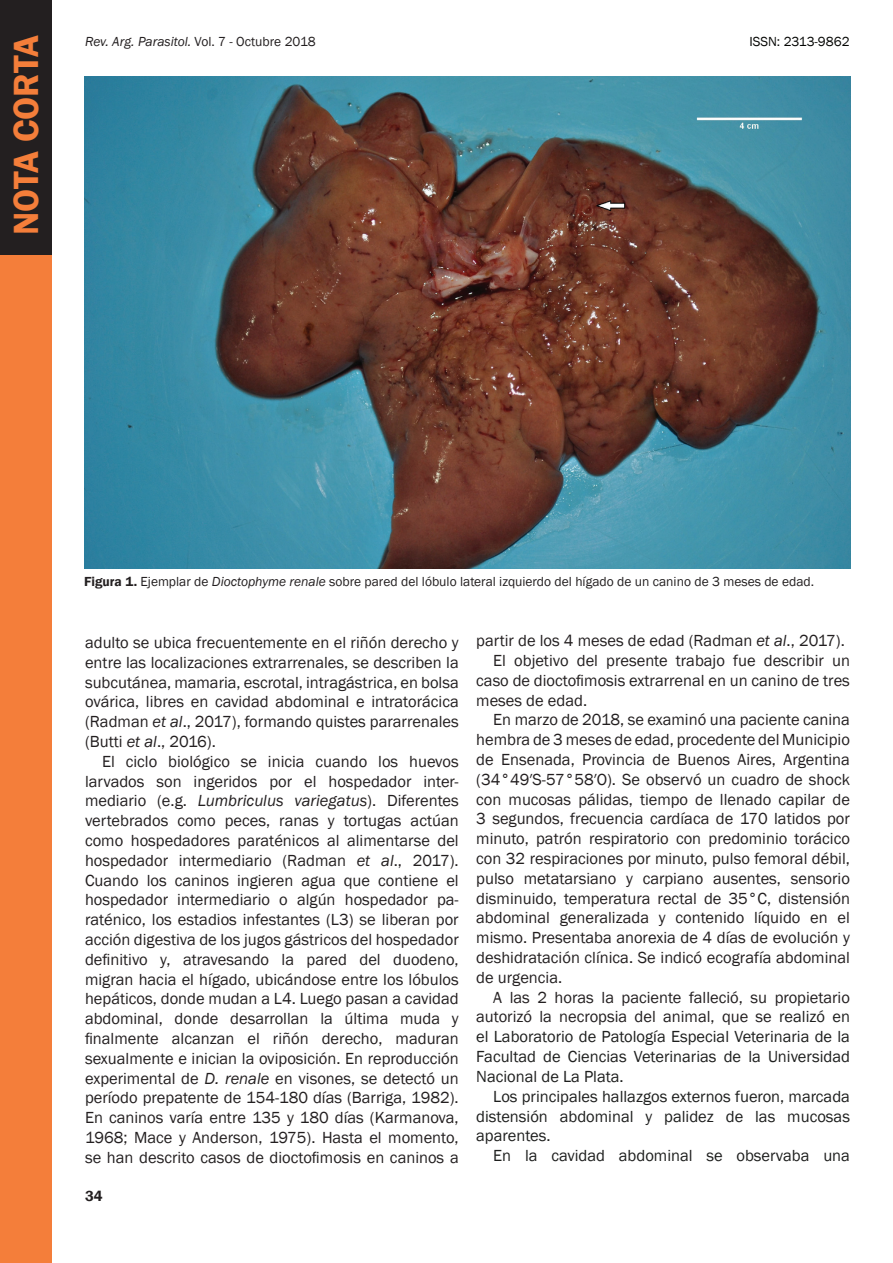
<style>
.page{position:relative;width:893px;height:1263px;background:#fff}
.page>*{position:absolute;margin:0;border:0;box-sizing:border-box;transform-origin:0 0}
.t1{font:600 36px "Franklin Gothic";color:#f47e3a}
.t2{font:16.5px/19.8px "Franklin Gothic";color:#231f20;text-align:justify}
.t3{font:16.5px "Franklin Gothic";color:#1e1f1e}
.t4{font:600 15px "Franklin Gothic";color:#231f20}
.t5{font:13.5px "Franklin Gothic";color:#231f20}
.t6{font:italic 13.5px "Franklin Gothic";color:#231f20}
.t7{font:13.5px "Franklin Gothic";color:#040503}
.s1{font-style:normal}
.s2{font-weight:600}
.s3{font-style:italic}
.s4{color:#1e1f1e}
</style>
<div class="page">
<div style="left:0;top:0;width:51px;height:1263px;background:#f47e3a"></div>
<img style="left:84px;top:77px;width:766px;height:492px">
<div style="left:0;top:0;width:51px;height:254px;background:#231f20"></div>
<h1 class="t1" style="left:4px;top:235px;width:202px;rotate:-90deg">NOTA CORTA</h1>
<p class="t6" style="left:85px;top:33px;width:232px">Rev. Arg. Parasitol. <span class="s1">Vol. 7 - Octubre 2018</span></p>
<p class="t7" style="left:749px;top:33px;width:102px">ISSN: 2313-9862</p>
<p class="t5" style="left:84px;top:573px;width:731px"><span class="s2">Figura 1.</span> Ejemplar de <span class="s3">Dioctophyme renale</span> sobre pared del lóbulo lateral izquierdo del hígado de un canino de 3 meses de edad.</p>
<p class="t2" style="left:85px;top:633px;width:375px">adulto se ubica frecuentemente en el riñón derecho y entre las localizaciones extrarrenales, se describen la subcutánea, mamaria, escrotal, intragástrica, en bolsa ovárica, libres en cavidad abdominal e intratorácica (Radman <span class="s3">et al</span>., 2017), formando quistes pararrenales (Butti <span class="s3">et al</span>., 2016).</p>
<p class="t2" style="left:85px;top:752px;width:375px;text-indent:17px">El ciclo biológico se inicia cuando los huevos larvados son ingeridos por el hospedador inter&shy;mediario (e.g. <span class="s3">Lumbriculus variegatus</span>). Diferentes vertebrados como peces, ranas y tortugas actúan como hospedadores paraténicos al alimentarse del hospedador intermediario (Radman <span class="s3">et al</span>., 2017).<br>Cuando los caninos ingieren agua que contiene el hospedador intermediario o algún hospedador pa&shy;raténico, los estadios infestantes (L3) se liberan por acción digestiva de los jugos gástricos del hospedador definitivo y, atravesando la pared del duodeno, migran hacia el hígado, ubicándose entre los lóbulos hepáticos, donde mudan a L4. Luego pasan a cavidad abdominal, donde desarrollan la última muda y finalmente alcanzan el riñón derecho, maduran sexualmente e inician la oviposición. En reproducción experimental de <span class="s3">D. renale</span> en visones, se detectó un período prepatente de 154-180 días (Barriga, 1982).<br>En caninos varía entre 135 y 180 días (Karmanova, 1968; Mace y Anderson, 1975). Hasta el momento, se han descrito casos de dioctofimosis en caninos a</p>
<p class="t4" style="left:85px;top:1187px;width:19px">34</p>
<p class="t2" style="left:476px;top:631px;width:370px">partir de los 4 meses de edad (Radman <span class="s3">et al</span>., 2017).</p>
<p class="t2" style="left:493px;top:651px;width:358px">El objetivo del presente trabajo fue describir un</p>
<p class="t2" style="left:476px;top:671px;width:375px">caso de dioctofimosis extrarrenal en un canino de tres</p>
<p class="t2" style="left:476px;top:691px;width:112px">meses de edad.</p>
<p class="t2" style="left:493px;top:710px;width:358px">En marzo de 2018, se examinó una paciente canina</p>
<p class="t2" style="left:476px;top:730px;width:375px">hembra de 3 meses de edad, procedente del Municipio</p>
<p class="t2" style="left:476px;top:750px;width:375px">de Ensenada, Provincia de Buenos Aires, Argentina</p>
<p class="t2" style="left:476px;top:770px;width:375px">(34°49′S-57°58′O). Se observó un cuadro de shock</p>
<p class="t2" style="left:476px;top:790px;width:375px">con mucosas pálidas, tiempo de llenado capilar de</p>
<p class="t2" style="left:476px;top:809px;width:375px">3 segundos, frecuencia cardíaca de 170 latidos por</p>
<p class="t2" style="left:476px;top:829px;width:375px">minuto, patrón respiratorio con predominio torácico</p>
<p class="t2" style="left:476px;top:849px;width:375px">con 32 respiraciones por minuto, pulso femoral débil,</p>
<p class="t2" style="left:476px;top:869px;width:375px">pulso metatarsiano y carpiano ausentes, sensorio</p>
<p class="t2" style="left:476px;top:889px;width:375px">disminuido, temperatura rectal de 35°C, distensión</p>
<p class="t2" style="left:476px;top:908px;width:375px">abdominal generalizada y contenido líquido en el</p>
<p class="t2" style="left:476px;top:928px;width:375px">mismo. Presentaba anorexia de 4 días de evolución y</p>
<p class="t2" style="left:476px;top:948px;width:375px">deshidratación clínica. Se indicó ecografía abdominal</p>
<p class="t2" style="left:476px;top:968px;width:87px">de urgencia.</p>
<p class="t2" style="left:493px;top:988px;width:358px">A las 2 horas la paciente falleció, su propietario</p>
<p class="t2" style="left:476px;top:1007px;width:375px">autorizó la necropsia del animal, que se <span class="s4">realizó en</span></p>
<p class="t3" style="left:476px;top:1026px;width:375px">el Laboratorio de Patología Especial Veterinaria de la</p>
<p class="t3" style="left:476px;top:1046px;width:375px">Facultad de Ciencias Veterinarias de la Universidad</p>
<p class="t3" style="left:476px;top:1066px;width:149px">Nacional de La Plata.</p>
<p class="t3" style="left:493px;top:1086px;width:358px">Los principales hallazgos externos fueron, marcada</p>
<p class="t3" style="left:476px;top:1106px;width:375px">distensión abdominal y palidez de las mucosas</p>
<p class="t3" style="left:476px;top:1125px;width:76px">aparentes.</p>
<p class="t3" style="left:493px;top:1145px;width:358px">En la cavidad abdominal se observaba una</p>
</div>
